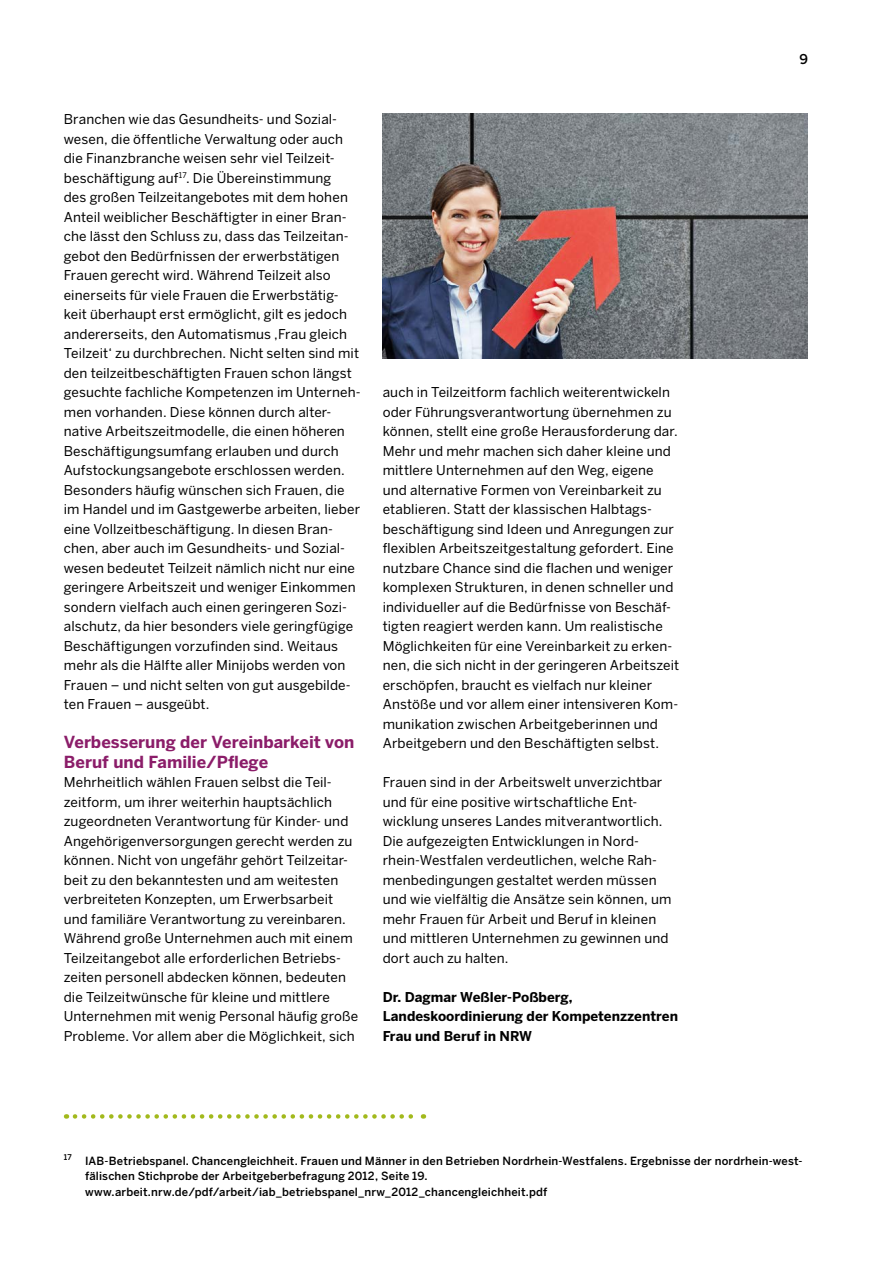
<style>
.page{position:relative;width:893px;height:1263px;background:#fff}
.page>*{position:absolute;margin:0;border:0;box-sizing:border-box;transform-origin:0 0}
._01-Zwischenüberschr{font:700 16.5px/19.5px "Benton Sans";color:#8b1d69}
._02-Fließtext_9pt_Re{font:13.5px/19.5px "Benton Sans";letter-spacing:.01em;color:#000}
._04-Fließtext_9pt_Bo{font:700 13.5px/19.5px "Benton Sans";color:#000}
.t1{font:500 13.5px "Benton Sans";color:#000}
._05-Marginalie{font:500 11.25px/15.8px "Benton Sans";letter-spacing:.015em;color:#000}
</style>
<div class="page">
<svg style="left:75px;top:1114px;width:349px;height:5px"></svg>
<img style="left:383px;top:114px;width:425px;height:244px">
<p class="_02-Fließtext_9pt_Re" style="left:64px;top:109px;width:298px">Branchen wie das Gesundheits- und Sozial&shy;wesen, die öffentliche Verwaltung oder auch die Finanzbranche weisen sehr viel Teilzeit&shy;beschäftigung auf<sup>17</sup>. Die Übereinstimmung<br>des großen Teilzeitangebotes mit dem hohen Anteil weiblicher Beschäftigter in einer Bran&shy;che lässt den Schluss zu, dass das Teilzeitan&shy;gebot den Bedürfnissen der erwerbstätigen Frauen gerecht wird. Während Teilzeit also einerseits für viele Frauen die Erwerbstätig&shy;keit überhaupt erst ermöglicht, gilt es jedoch andererseits, den Automatismus ‚Frau gleich Teilzeit‘ zu durchbrechen. Nicht selten sind mit den teilzeitbeschäftigten Frauen schon längst gesuchte fachliche Kompetenzen im Unterneh&shy;men vorhanden. Diese können durch alter&shy;native Arbeitszeitmodelle, die einen höheren Beschäftigungsumfang erlauben und durch Aufstockungsangebote erschlossen werden.<br>Besonders häufig wünschen sich Frauen, die im Handel und im Gastgewerbe arbeiten, lieber eine Vollzeitbeschäftigung. In diesen Bran&shy;chen, aber auch im Gesundheits- und Sozial&shy;wesen bedeutet Teilzeit nämlich nicht nur eine geringere Arbeitszeit und weniger Einkommen sondern vielfach auch einen geringeren Sozi&shy;alschutz, da hier besonders viele geringfügige Beschäftigungen vorzufinden sind. Weitaus mehr als die Hälfte aller Minijobs werden von Frauen – und nicht selten von gut ausgebilde&shy;ten Frauen – ausgeübt.</p>
<p class="_01-Zwischenüberschr" style="left:64px;top:732px;width:292px">Verbesserung der Vereinbarkeit von<br>Beruf und Familie/Pflege</p>
<p class="_02-Fließtext_9pt_Re" style="left:64px;top:772px;width:296px">Mehrheitlich wählen Frauen selbst die Teil&shy;zeitform, um ihrer weiterhin hauptsächlich zugeordneten Verantwortung für Kinder- und Angehörigenversorgungen gerecht werden zu können. Nicht von ungefähr gehört Teilzeitar&shy;beit zu den bekanntesten und am weitesten verbreiteten Konzepten, um Erwerbsarbeit und familiäre Verantwortung zu vereinbaren.<br>Während große Unternehmen auch mit einem Teilzeitangebot alle erforderlichen Betriebs&shy;zeiten personell abdecken können, bedeuten die Teilzeitwünsche für kleine und mittlere Unternehmen mit wenig Personal häufig große Probleme. Vor allem aber die Möglichkeit, sich</p>
<p class="_02-Fließtext_9pt_Re" style="left:383px;top:382px;width:298px">auch in Teilzeitform fachlich weiterentwickeln oder Führungsverantwortung übernehmen zu können, stellt eine große Herausforderung dar.<br>Mehr und mehr machen sich daher kleine und mittlere Unternehmen auf den Weg, eigene und alternative Formen von Vereinbarkeit zu etablieren. Statt der klassischen Halbtags&shy;beschäftigung sind Ideen und Anregungen zur flexiblen Arbeitszeitgestaltung gefordert. Eine nutzbare Chance sind die flachen und weniger komplexen Strukturen, in denen schneller und individueller auf die Bedürfnisse von Beschäf&shy;tigten reagiert werden kann. Um realistische Möglichkeiten für eine Vereinbarkeit zu erken&shy;nen, die sich nicht in der geringeren Arbeitszeit erschöpfen, braucht es vielfach nur kleiner Anstöße und vor allem einer intensiveren Kom&shy;munikation zwischen Arbeitgeberinnen und Arbeitgebern und den Beschäftigten selbst.</p>
<p class="_02-Fließtext_9pt_Re" style="left:383px;top:772px;width:290px">Frauen sind in der Arbeitswelt unverzichtbar und für eine positive wirtschaftliche Ent&shy;wicklung unseres Landes mitverantwortlich.<br>Die aufgezeigten Entwicklungen in Nord&shy;rhein-Westfalen verdeutlichen, welche Rah&shy;menbedingungen gestaltet werden müssen und wie vielfältig die Ansätze sein können, um mehr Frauen für Arbeit und Beruf in kleinen und mittleren Unternehmen zu gewinnen und dort auch zu halten.</p>
<p class="_04-Fließtext_9pt_Bo" style="left:383px;top:987px;width:297px">Dr. Dagmar Weßler-Poßberg,<br>Landeskoordinierung der Kompetenzzentren<br>Frau und Beruf in NRW</p>
<p class="t1" style="left:799px;top:51px;width:10px">9</p>
<p class="_05-Marginalie" style="left:85px;top:1152px;width:719px;text-indent:-21px"><sup>17</sup> IAB-Betriebspanel. Chancengleichheit. Frauen und Männer in den Betrieben Nordrhein-Westfalens. Ergebnisse der nordrhein-west&shy;fälischen Stichprobe der Arbeitgeberbefragung 2012, Seite 19. www.arbeit.nrw.de/pdf/arbeit/iab_betriebspanel_nrw_2012_chancengleichheit.pdf</p>
</div>
